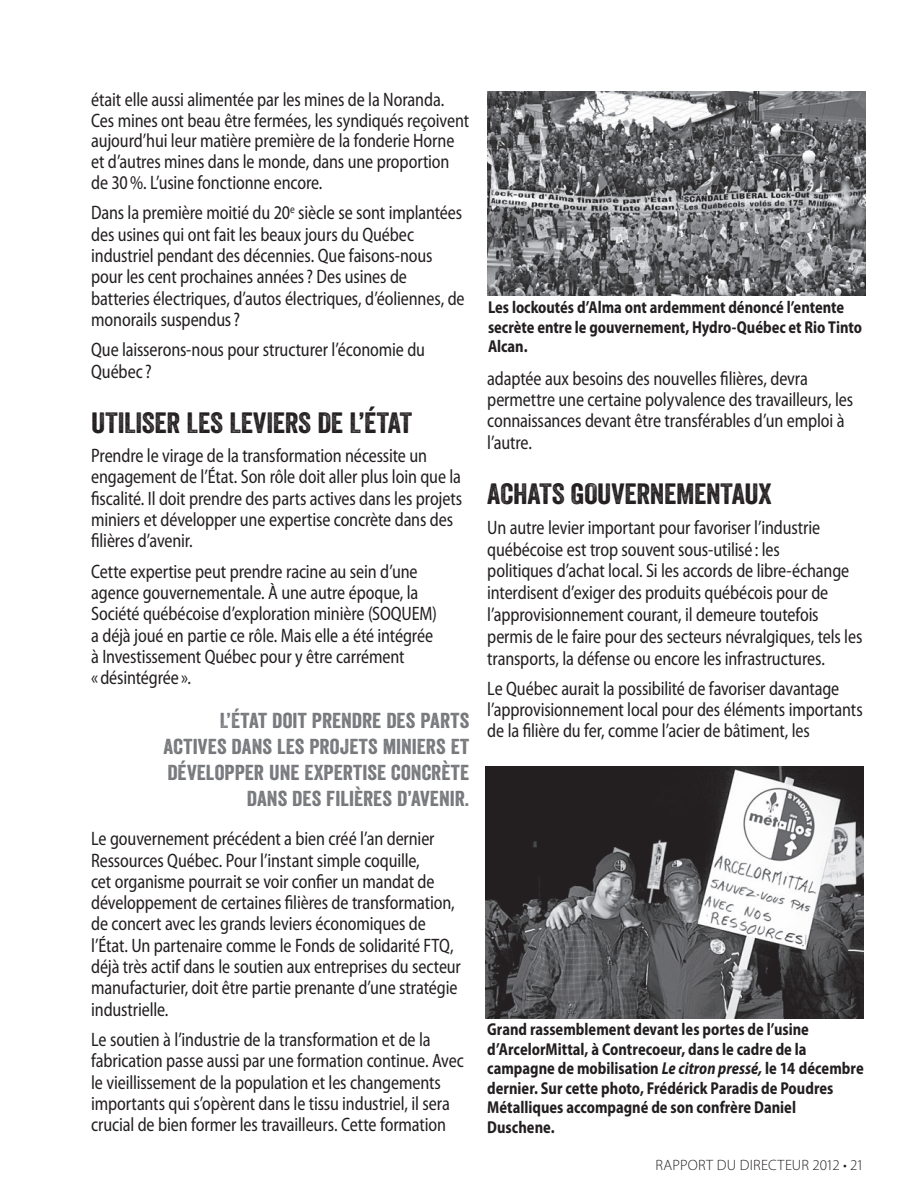
<style>
.page{position:relative;width:920px;height:1189px;background:#fff}
.page>*{position:absolute;margin:0;border:0;box-sizing:border-box;transform-origin:0 0}
.t1{font:28.5px "Veneer";letter-spacing:-.01em;color:#231f20;scale:1.1 1}
.t2{font:21px/26px "Veneer";color:#76787b;text-align:right;scale:1.1 1}
.t3{font:semi-condensed 19.5px/21.3px "Myriad Pro";letter-spacing:-.01em;color:#231f20;scale:.9 1}
.t4{font:700 semi-condensed 17.25px/19.5px "Myriad Pro";color:#231f20;scale:.9 1}
.t5{font:300 15px "Myriad Pro";letter-spacing:.015em;color:#231f20}
.s1{font-style:italic}
</style>
<div class="page">
<img style="left:487px;top:92px;width:378px;height:203px">
<img style="left:486px;top:766px;width:378px;height:252px">
<p class="t3" style="left:91px;top:89px;width:421px;line-height:20.9px">était elle aussi alimentée par les mines de la Noranda.<br>Ces mines ont beau être fermées, les syndiqués reçoivent aujourd’hui leur matière première de la fonderie Horne et d’autres mines dans le monde, dans une proportion de 30%. L’usine fonctionne encore.</p>
<p class="t3" style="left:91px;top:203px;width:416px">Dans la première moitié du 20<sup>e</sup> siècle se sont implantées des usines qui ont fait les beaux jours du Québec industriel pendant des décennies. Que faisons-nous pour les cent prochaines années ? Des usines de batteries électriques, d’autos électriques, d’éoliennes, de monorails suspendus ?</p>
<p class="t3" style="left:91px;top:339px;width:372px">Que laisserons-nous pour structurer l’économie du<br>Québec ?</p>
<h1 class="t1" style="left:91px;top:406px;width:293px">UTILISER LES LEVIERS DE L’ÉTAT</h1>
<p class="t3" style="left:91px;top:445px;width:414px">Prendre le virage de la transformation nécessite un engagement de l’État. Son rôle doit aller plus loin que la fiscalité. Il doit prendre des parts actives dans les projets miniers et développer une expertise concrète dans des filières d’avenir.</p>
<p class="t3" style="left:91px;top:561px;width:386px">Cette expertise peut prendre racine au sein d’une agence gouvernementale. À une autre époque, la Société québécoise d’exploration minière (SOQUEM) a déjà joué en partie ce rôle. Mais elle a été intégrée à Investissement Québec pour y être carrément<br>« désintégrée ».</p>
<p class="t2" style="left:164px;top:707px;width:279px">L’ÉTAT DOIT PRENDRE DES PARTS<br>ACTIVES DANS LES PROJETS MINIERS ET<br>DÉVELOPPER UNE EXPERTISE CONCRÈTE<br>DANS DES FILIÈRES D’AVENIR.</p>
<p class="t3" style="left:91px;top:829px;width:412px">Le gouvernement précédent a bien créé l’an dernier Ressources Québec. Pour l’instant simple coquille,<br>cet organisme pourrait se voir confier un mandat de développement de certaines filières de transformation, de concert avec les grands leviers économiques de l’État. Un partenaire comme le Fonds de solidarité FTQ, déjà très actif dans le soutien aux entreprises du secteur manufacturier, doit être partie prenante d’une stratégie industrielle.</p>
<p class="t3" style="left:91px;top:1029px;width:415px">Le soutien à l’industrie de la transformation et de la fabrication passe aussi par une formation continue. Avec le vieillissement de la population et les changements importants qui s’opèrent dans le tissu industriel, il sera crucial de bien former les travailleurs. Cette formation</p>
<p class="t4" style="left:488px;top:298px;width:417px">Les lockoutés d’Alma ont ardemment dénoncé l’entente secrète entre le gouvernement, Hydro-Québec et Rio Tinto<br>Alcan.</p>
<p class="t3" style="left:487px;top:368px;width:408px">adaptée aux besoins des nouvelles filières, devra permettre une certaine polyvalence des travailleurs, les connaissances devant être transférables d’un emploi à l’autre.</p>
<h1 class="t1" style="left:487px;top:477px;width:260px">ACHATS GOUVERNEMENTAUX</h1>
<p class="t3" style="left:487px;top:517px;width:418px;line-height:21.9px">Un autre levier important pour favoriser l’industrie québécoise est trop souvent sous-utilisé : les<br>politiques d’achat local. Si les accords de libre-échange interdisent d’exiger des produits québécois pour de l’approvisionnement courant, il demeure toutefois permis de le faire pour des secteurs névralgiques, tels les transports, la défense ou encore les infrastructures.</p>
<p class="t3" style="left:487px;top:678px;width:419px">Le Québec aurait la possibilité de favoriser davantage l’approvisionnement local pour des éléments importants de la filière du fer, comme l’acier de bâtiment, les</p>
<p class="t4" style="left:487px;top:1020px;width:420px">Grand rassemblement devant les portes de l’usine d’ArcelorMittal, à Contrecoeur, dans le cadre de la campagne de mobilisation <span class="s1">Le citron pressé,</span> le 14 décembre dernier. Sur cette photo, Frédérick Paradis de Poudres Métalliques accompagné de son confrère Daniel Duschene.</p>
<p class="t5" style="left:655px;top:1155px;width:210px">RAPPORT DU DIRECTEUR 2012 • 21</p>
</div>
